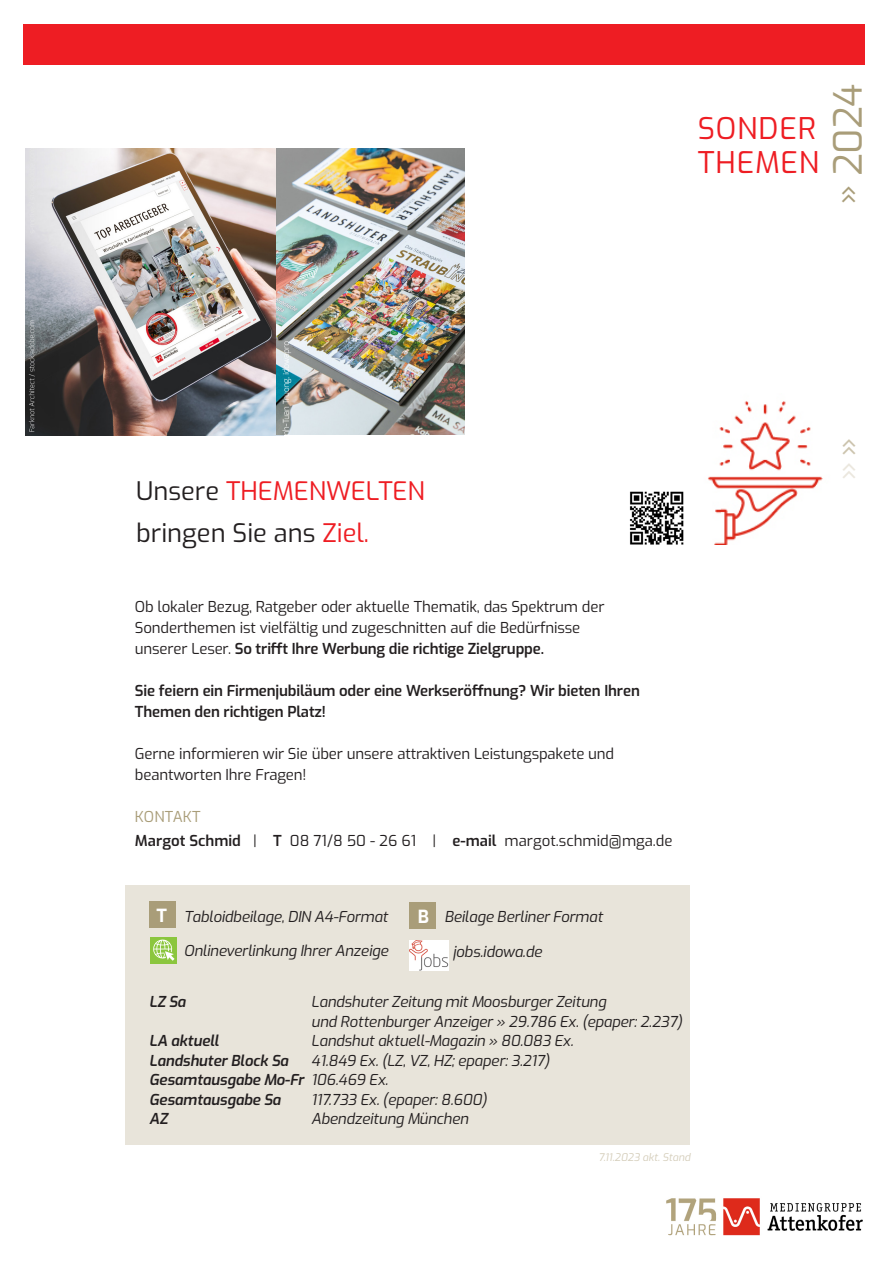
<style>
.page{position:relative;width:893px;height:1263px;background:#fff}
.page>*{position:absolute;margin:0;border:0;box-sizing:border-box;transform-origin:0 0}
.t1{font:38.85px "Exo";color:#a99d79}
.t2{font:30.15px "Exo";color:#ebe7de}
.t3{font:29.85px/33.8px "Exo";letter-spacing:.03em;color:#ee1d23}
.t4{font:25.5px "Exo";color:#ee1d23}
.t5{font:25.5px "Exo";color:#231f20}
.t6{font:700 18px "Exo";color:#fff}
.t7{font:italic 15px/19.5px "Exo";letter-spacing:-.01em;color:#231f20}
.t8{font:15px/21px "Exo";letter-spacing:-.01em;color:#231f20}
.t9{font:600 15px/21px "Exo";letter-spacing:-.01em;color:#231f20}
.t10{font:italic 600 15px "Exo";letter-spacing:-.01em;color:#231f20}
.t11{font:italic 10.5px "Exo";color:#d5cebb}
.s1{font-size:31.5px}
.s2{color:#231f20}
.s3{color:#ee1d23}
.s4{font-weight:400}
.s5{color:#a99d79}
.s6{font-weight:600}
.s7{color:#ccc4ae}
</style>
<div class="page">
<div style="left:23px;top:24px;width:842px;height:40px;background:#ee1d23"></div>
<div style="left:126px;top:885px;width:564px;height:260px;background:#e8e4da"></div>
<div style="left:410px;top:902px;width:26px;height:27px;background:#a99d79"></div>
<img style="left:25px;top:149px;width:251px;height:286px">
<div style="left:149px;top:901px;width:27px;height:27px;background:#a99d79"></div>
<img style="left:276px;top:149px;width:189px;height:286px">
<div style="left:150px;top:937px;width:27px;height:26px;background:#8bc63e"></div>
<svg style="left:153px;top:939px;width:22px;height:22px"></svg>
<img style="left:410px;top:941px;width:38px;height:30px">
<img style="left:629px;top:491px;width:55px;height:54px">
<img style="left:666px;top:1198px;width:197px;height:38px">
<img style="left:708px;top:401px;width:115px;height:143px">
<p class="t3" style="left:698px;top:110px;width:123px">SONDER<br>THEMEN</p>
<p class="t1" style="left:820px;top:204px;width:122px;rotate:-90deg"><span class="s1">»</span> 2024</p>
<p class="t4" style="left:136px;top:472px;width:290px"><span class="s2">Unsere</span> THEMENWELTEN</p>
<p class="t5" style="left:136px;top:514px;width:234px">bringen Sie ans <span class="s3">Ziel.</span></p>
<p class="t8" style="left:135px;top:596px;width:471px">Ob lokaler Bezug, Ratgeber oder aktuelle Thematik, das Spektrum der<br>Sonderthemen ist vielfältig und zugeschnitten auf die Bedürfnisse</p>
<p class="t9" style="left:135px;top:638px;width:411px"><span class="s4">unserer Leser.</span> So trifft Ihre Werbung die richtige Zielgruppe.</p>
<p class="t9" style="left:135px;top:680px;width:506px">Sie feiern ein Firmenjubiläum oder eine Werkseröffnung? Wir bieten Ihren<br>Themen den richtigen Platz!</p>
<p class="t8" style="left:135px;top:743px;width:481px">Gerne informieren wir Sie über unsere attraktiven Leistungspakete und beantworten Ihre Fragen!</p>
<p class="t8" style="left:135px;top:804px;width:539px;line-height:24px"><span class="s5">KONTAKT<br></span><span class="s6">Margot Schmid</span> | <span class="s6">T</span> 08 71/8 50 - 26 61 | <span class="s6">e-mail</span> margot.schmid@mga.de</p>
<p class="t6" style="left:156px;top:902px;width:12px">T</p>
<p class="t6" style="left:418px;top:903px;width:13px">B</p>
<p class="t7" style="left:184px;top:906px;width:206px">Tabloidbeilage, DIN A4-Format</p>
<p class="t7" style="left:184px;top:940px;width:206px">Onlineverlinkung Ihrer Anzeige</p>
<p class="t7" style="left:444px;top:906px;width:160px">Beilage Berliner Format</p>
<p class="t7" style="left:453px;top:941px;width:91px">jobs.idowa.de</p>
<p class="t10" style="left:149px;top:991px;width:38px">LZ Sa</p>
<p class="t7" style="left:311px;top:991px;width:373px">Landshuter Zeitung mit Moosburger Zeitung<br>und Rottenburger Anzeiger » 29.786 Ex. (epaper: 2.237)</p>
<p class="t10" style="left:149px;top:1030px;width:71px">LA aktuell</p>
<p class="t7" style="left:311px;top:1030px;width:264px">Landshut aktuell-Magazin » 80.083 Ex.</p>
<p class="t10" style="left:149px;top:1049px;width:141px">Landshuter Block Sa</p>
<p class="t7" style="left:149px;top:1050px;width:402px;text-indent:162px">41.849 Ex. (LZ, VZ, HZ; epaper: 3.217)<br><span class="s6">Gesamtausgabe Mo-Fr</span> 106.469 Ex.<br><span class="s6">Gesamtausgabe Sa</span></p>
<p class="t7" style="left:311px;top:1089px;width:177px">117.733 Ex. (epaper: 8.600)</p>
<p class="t10" style="left:149px;top:1108px;width:20px">AZ</p>
<p class="t7" style="left:311px;top:1108px;width:159px">Abendzeitung München</p>
<p class="t11" style="left:599px;top:1149px;width:93px">7.11.2023 akt. Stand</p>
<p class="t2" style="left:825px;top:480px;width:44px;rotate:-90deg">»<span class="s7">»</span></p>
</div>
